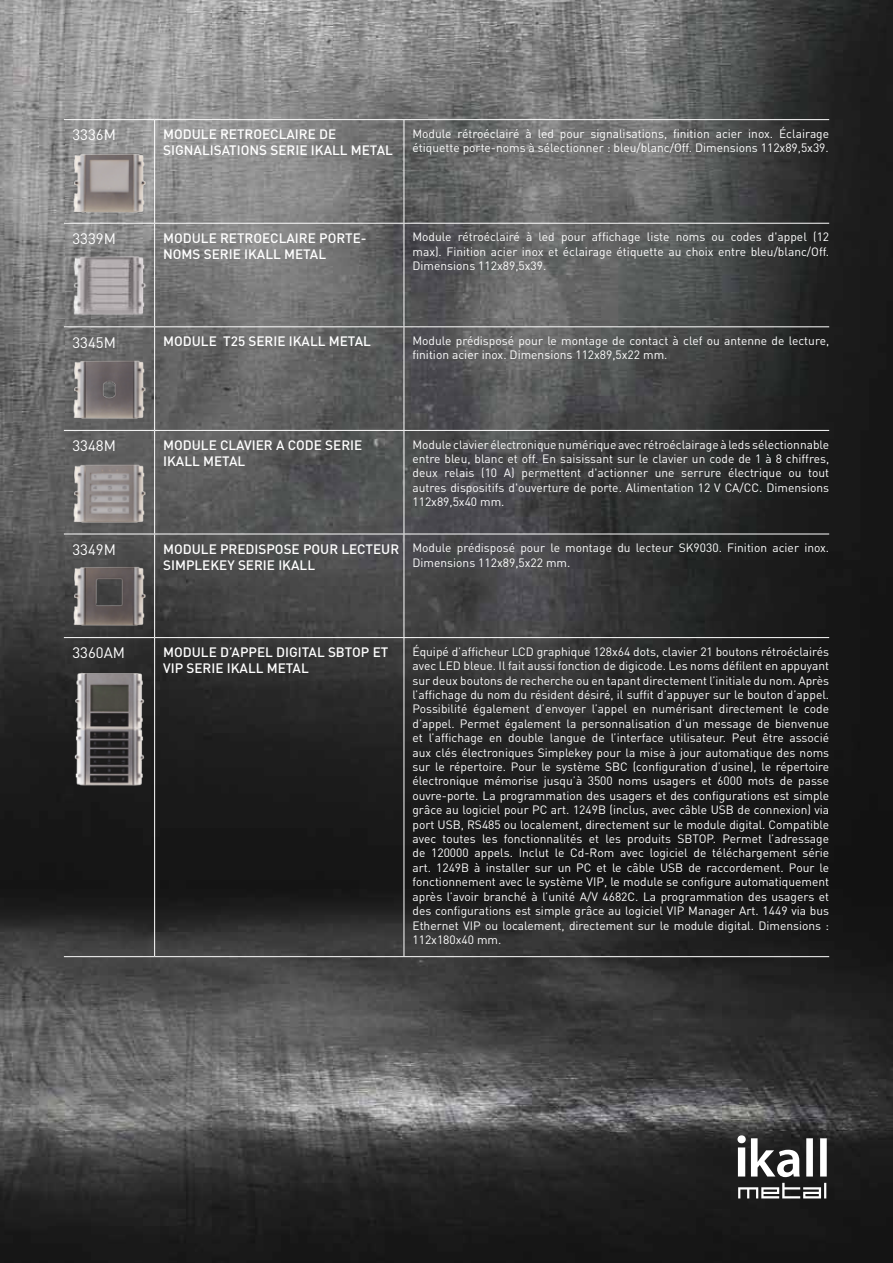
<style>
.page{position:relative;width:893px;height:1263px;background:#fff}
.page>*{position:absolute;margin:0;border:0;box-sizing:border-box;transform-origin:0 0}
.t1{font:15px "DIN";color:#fff}
.t2{font:500 13.5px/16.2px "DIN";color:#fff}
.t3{font:12px/14.4px "DIN";color:#fff}
</style>
<div class="page">
<img style="left:0;top:0;width:893px;height:1263px">
<hr style="left:64px;top:119px;width:91px;height:1px;background:#fff">
<hr style="left:155px;top:119px;width:249px;height:1px;background:#fff">
<hr style="left:404px;top:119px;width:425px;height:1px;background:#fff">
<hr style="left:64px;top:223px;width:91px;height:1px;background:#fff">
<hr style="left:155px;top:223px;width:249px;height:1px;background:#fff">
<hr style="left:404px;top:223px;width:425px;height:1px;background:#fff">
<hr style="left:64px;top:326px;width:91px;height:1px;background:#fff">
<hr style="left:155px;top:326px;width:249px;height:1px;background:#fff">
<hr style="left:404px;top:326px;width:425px;height:1px;background:#fff">
<hr style="left:64px;top:430px;width:91px;height:1px;background:#fff">
<hr style="left:155px;top:430px;width:249px;height:1px;background:#fff">
<hr style="left:404px;top:430px;width:425px;height:1px;background:#fff">
<hr style="left:64px;top:534px;width:91px;height:1px;background:#fff">
<hr style="left:155px;top:534px;width:249px;height:1px;background:#fff">
<hr style="left:404px;top:534px;width:425px;height:1px;background:#fff">
<hr style="left:64px;top:637px;width:91px;height:1px;background:#fff">
<hr style="left:155px;top:637px;width:249px;height:1px;background:#fff">
<hr style="left:404px;top:637px;width:425px;height:1px;background:#fff">
<hr style="left:64px;top:956px;width:91px;height:1px;background:#fff">
<hr style="left:155px;top:956px;width:249px;height:1px;background:#fff">
<hr style="left:404px;top:956px;width:425px;height:1px;background:#fff">
<hr style="left:154px;top:120px;width:1px;height:103px;background:#fff">
<hr style="left:404px;top:120px;width:1px;height:103px;background:#fff">
<hr style="left:154px;top:224px;width:1px;height:102px;background:#fff">
<hr style="left:404px;top:224px;width:1px;height:102px;background:#fff">
<hr style="left:154px;top:327px;width:1px;height:103px;background:#fff">
<hr style="left:404px;top:327px;width:1px;height:103px;background:#fff">
<hr style="left:154px;top:431px;width:1px;height:103px;background:#fff">
<hr style="left:404px;top:431px;width:1px;height:103px;background:#fff">
<hr style="left:154px;top:534px;width:1px;height:103px;background:#fff">
<hr style="left:404px;top:534px;width:1px;height:103px;background:#fff">
<hr style="left:154px;top:638px;width:1px;height:318px;background:#fff">
<hr style="left:404px;top:638px;width:1px;height:318px;background:#fff">
<svg style="left:737px;top:1135px;width:90px;height:42px"></svg>
<svg style="left:738px;top:1183px;width:88px;height:15px"></svg>
<img style="left:64px;top:344px;width:91px;height:80px">
<img style="left:64px;top:240px;width:91px;height:80px">
<img style="left:64px;top:137px;width:91px;height:81px">
<img style="left:64px;top:663px;width:91px;height:136px">
<img style="left:64px;top:448px;width:91px;height:80px">
<img style="left:64px;top:550px;width:91px;height:81px">
<p class="t1" style="left:72px;top:126px;width:45px">3336M</p>
<p class="t2" style="left:163px;top:126px;width:231px">MODULE RETROECLAIRE DE<br>SIGNALISATIONS SERIE IKALL METAL</p>
<p class="t3" style="left:412px;top:126px;width:418px">Module rétroéclairé à led pour signalisations, finition acier inox. Éclairage étiquette porte-noms à sélectionner : bleu/blanc/Off. Dimensions 112x89,5x39.</p>
<p class="t1" style="left:72px;top:229px;width:45px">3339M</p>
<p class="t2" style="left:163px;top:229px;width:205px">MODULE RETROECLAIRE PORTE-<br>NOMS SERIE IKALL METAL</p>
<p class="t3" style="left:412px;top:230px;width:418px;text-align:justify">Module rétroéclairé à led pour affichage liste noms ou codes d'appel (12 max). Finition acier inox et éclairage étiquette au choix entre bleu/blanc/Off.<br>Dimensions 112x89,5x39.</p>
<p class="t1" style="left:72px;top:333px;width:45px">3345M</p>
<p class="t2" style="left:163px;top:333px;width:209px">MODULE T25 SERIE IKALL METAL</p>
<p class="t3" style="left:412px;top:333px;width:418px">Module prédisposé pour le montage de contact à clef ou antenne de lecture, finition acier inox. Dimensions 112x89,5x22 mm.</p>
<p class="t1" style="left:72px;top:436px;width:45px">3348M</p>
<p class="t2" style="left:163px;top:437px;width:201px">MODULE CLAVIER A CODE SERIE<br>IKALL METAL</p>
<p class="t3" style="left:412px;top:437px;width:418px;text-align:justify">Module clavier électronique numérique avec rétroéclairage à leds sélectionnable entre bleu, blanc et off. En saisissant sur le clavier un code de 1 à 8 chiffres, deux relais (10 A) permettent d'actionner une serrure électrique ou tout autres dispositifs d'ouverture de porte. Alimentation 12 V CA/CC. Dimensions 112x89,5x40 mm.</p>
<p class="t1" style="left:72px;top:540px;width:45px">3349M</p>
<p class="t2" style="left:163px;top:540px;width:238px">MODULE PREDISPOSE POUR LECTEUR<br>SIMPLEKEY SERIE IKALL</p>
<p class="t3" style="left:412px;top:540px;width:418px">Module prédisposé pour le montage du lecteur SK9030. Finition acier inox.<br>Dimensions 112x89,5x22 mm.</p>
<p class="t1" style="left:72px;top:643px;width:54px">3360AM</p>
<p class="t2" style="left:163px;top:644px;width:227px">MODULE D’APPEL DIGITAL SBTOP ET<br>VIP SERIE IKALL METAL</p>
<p class="t3" style="left:412px;top:644px;width:418px;text-align:justify">Équipé d’afficheur LCD graphique 128x64 dots, clavier 21 boutons rétroéclairés avec LED bleue. Il fait aussi fonction de digicode. Les noms défilent en appuyant sur deux boutons de recherche ou en tapant directement l’initiale du nom. Après l’affichage du nom du résident désiré, il suffit d’appuyer sur le bouton d’appel.<br>Possibilité également d’envoyer l’appel en numérisant directement le code d’appel. Permet également la personnalisation d’un message de bienvenue et l’affichage en double langue de l’interface utilisateur. Peut être associé aux clés électroniques Simplekey pour la mise à jour automatique des noms sur le répertoire. Pour le système SBC (configuration d’usine), le répertoire électronique mémorise jusqu’à 3500 noms usagers et 6000 mots de passe ouvre-porte. La programmation des usagers et des configurations est simple grâce au logiciel pour PC art. 1249B (inclus, avec câble USB de connexion) via port USB, RS485 ou localement, directement sur le module digital. Compatible avec toutes les fonctionnalités et les produits SBTOP. Permet l’adressage de 120000 appels. Inclut le Cd-Rom avec logiciel de téléchargement série art. 1249B à installer sur un PC et le câble USB de raccordement. Pour le fonctionnement avec le système VIP, le module se configure automatiquement après l’avoir branché à l’unité A/V 4682C. La programmation des usagers et des configurations est simple grâce au logiciel VIP Manager Art. 1449 via bus Ethernet VIP ou localement, directement sur le module digital. Dimensions :<br>112x180x40 mm.</p>
</div>
